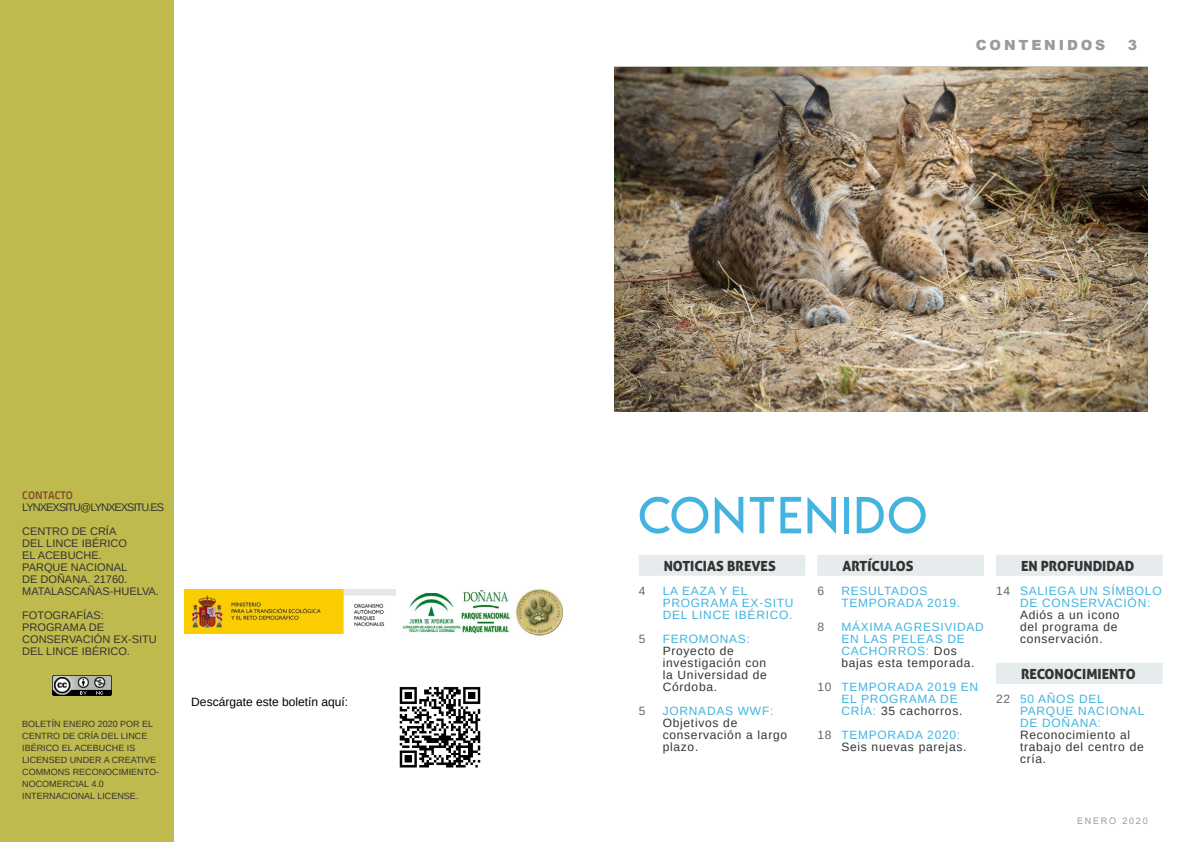
<style>
.page{position:relative;width:1191px;height:842px;background:#fff}
.page>*{position:absolute;margin:0;border:0;box-sizing:border-box;transform-origin:0 0}
.t1{font:50px "Lemon Milklight";letter-spacing:.06em;color:#42b4df}
.t2{font:14px "Aller Display";color:#343432}
.t3{font:900 14px "Arial";letter-spacing:.2em;color:#999b9c}
.t4{font:12px/12px "Arimo";letter-spacing:.06em;color:#42b4df}
.t5{font:12px/12px "Arimo";letter-spacing:.06em;color:#343432}
.t6{font:12px "Arimo";color:#000}
.t7{font:12px "Arimo";color:#666767}
.t8{font:11px/12px "Arimo";color:#343432}
.t9{font:11px/24px "Arimo";letter-spacing:-.085em;color:#343432}
.t10{font:11px "Panefresco 750 wt";color:#804922}
.t11{font:9px/12px "Arimo";color:#343432}
.t12{font:9px "Arial";letter-spacing:.2em;color:#999b9c}
.s1{color:#343432}
.s2{color:#666767}
</style>
<div class="page">
<div style="left:0;top:0;width:173px;height:842px;background:#bfba4d"></div>
<img style="left:614px;top:67px;width:533px;height:345px">
<div style="left:638px;top:555px;width:167px;height:21px;background:#e6ebee"></div>
<div style="left:817px;top:555px;width:167px;height:21px;background:#e6ebee"></div>
<div style="left:996px;top:555px;width:166px;height:21px;background:#e6ebee"></div>
<div style="left:996px;top:663px;width:166px;height:21px;background:#e6ebee"></div>
<img style="left:460px;top:589px;width:104px;height:46px">
<img style="left:402px;top:593px;width:58px;height:40px">
<img style="left:185px;top:590px;width:211px;height:44px">
<img style="left:53px;top:675px;width:58px;height:21px">
<img style="left:399px;top:686px;width:82px;height:82px">
<p class="t10" style="left:22px;top:486px;width:52px">CONTACTO</p>
<p class="t9" style="left:22px;top:495px;width:136px">LYNXEXS ITU@LYNXEXS ITU.ES<br>CENTRO DE CRÍA</p>
<p class="t8" style="left:22px;top:537px;width:106px">DEL LINCE IBÉRICO<br>EL ACE</p>
<p class="t8" style="left:22px;top:549px;width:107px;text-indent:38px">BUCHE.<br>PARQUE NACIONAL<br>DE DOÑANA. 21760.<br>MATALASCA</p>
<p class="t8" style="left:87px;top:585px;width:73px">ÑAS-HUELVA.</p>
<p class="t8" style="left:22px;top:609px;width:83px;text-align:justify;text-indent:61px">ÍAS :<br>PROGRAMA DE CONSER</p>
<p class="t8" style="left:22px;top:609px;width:47px">FOTOGRAF</p>
<p class="t8" style="left:22px;top:633px;width:136px;text-indent:47px">VACIÓN EX-S ITU<br>DEL LINCE I BÉRICO.</p>
<p class="t11" style="left:22px;top:718px;width:133px">BOLETÍN ENERO 2020 POR EL<br>CENTRO DE CRÍA DEL LINCE<br>IBÉRICO EL ACEBUCHE IS<br>LICENSED UNDER A CREA</p>
<p class="t11" style="left:22px;top:754px;width:138px;text-indent:114px">TIVE<br>COMMONS RECONOCIMIENTO-<br>NOCOMERC</p>
<p class="t11" style="left:22px;top:778px;width:118px;text-indent:53px">IAL 4.0<br>I NTERNACIONAL LICENSE.</p>
<p class="t6" style="left:191px;top:694px;width:158px">DESCÁRGATE ESTE BOLETÍN AQUÍ:</p>
<p class="t3" style="left:975px;top:34px;width:131px">CONTENIDOS</p>
<p class="t3" style="left:1128px;top:34px;width:11px">3</p>
<h1 class="t1" style="left:638px;top:485px;width:289px">CONTENIDO</h1>
<p class="t2" style="left:663px;top:557px;width:114px">NOTICIAS BREVES</p>
<p class="t7" style="left:638px;top:583px;width:8px">4</p>
<p class="t4" style="left:662px;top:585px;width:118px">LA EAZA Y EL<br>PROG RAMA EX-SITU<br>DEL LINCE IBÉ</p>
<p class="t2" style="left:842px;top:557px;width:73px">ARTÍCULOS</p>
<p class="t7" style="left:817px;top:583px;width:8px">6</p>
<p class="t4" style="left:841px;top:585px;width:36px">RESULT</p>
<p class="t4" style="left:891px;top:585px;width:38px">ADOS</p>
<p class="t4" style="left:841px;top:597px;width:27px">TEMPO</p>
<p class="t4" style="left:887px;top:597px;width:74px">RADA 2019.</p>
<p class="t7" style="left:817px;top:619px;width:8px">8</p>
<p class="t4" style="left:841px;top:621px;width:28px">MÁXIM</p>
<p class="t4" style="left:884px;top:621px;width:64px">A AGRESIVID</p>
<p class="t4" style="left:966px;top:621px;width:17px">AD</p>
<p class="t4" style="left:841px;top:633px;width:135px">EN LAS PELEAS DE<br>CACHO RROS: <span class="s1">DOS<br>BAJAS ESTA TEMPORADA.</span></p>
<p class="t4" style="left:817px;top:681px;width:51px"><span class="s2">10</span> TEMPO</p>
<p class="t4" style="left:756px;top:609px;width:38px">RICO.</p>
<p class="t7" style="left:638px;top:631px;width:8px">5</p>
<p class="t4" style="left:662px;top:633px;width:37px">FEROMON</p>
<p class="t4" style="left:729px;top:633px;width:22px">AS:</p>
<p class="t5" style="left:662px;top:645px;width:106px">PROYECTO DE<br>INVESTIGACIÓN CON<br>LA UNIVERSIDAD DE<br>CÓRDOBA.</p>
<p class="t7" style="left:638px;top:703px;width:8px">5</p>
<p class="t4" style="left:662px;top:705px;width:112px">JORNADAS WWF:</p>
<p class="t5" style="left:662px;top:717px;width:126px">OBJETIVOS DE<br>CONSERVACIÓN A LARGO<br>PLAZO.</p>
<p class="t4" style="left:841px;top:681px;width:136px;text-indent:46px">RADA 2019 EN<br>EL PROG RAMA DE<br>CRÍA: <span class="s1">35 CACHORROS.</span></p>
<p class="t4" style="left:817px;top:729px;width:51px"><span class="s2">18</span> TEMPO</p>
<p class="t4" style="left:887px;top:729px;width:74px">RADA 2020:</p>
<p class="t5" style="left:841px;top:741px;width:127px">SEIS NUEVAS PAREJAS.</p>
<p class="t2" style="left:1021px;top:557px;width:115px">EN PROFUNDIDAD</p>
<p class="t4" style="left:1020px;top:585px;width:112px;text-indent:-24px"><span class="s2">14</span> SALI EGA UN SÍMBOLO<br>DE CONSERVACIÓN</p>
<p class="t4" style="left:1147px;top:597px;width:5px">:</p>
<p class="t5" style="left:1020px;top:609px;width:101px">ADIÓS A UN ICONO<br>DEL PROGRAMA DE<br>CONSERVACIÓN.</p>
<p class="t2" style="left:1021px;top:665px;width:116px">RECONOCIMIENTO</p>
<p class="t4" style="left:1020px;top:693px;width:94px;text-indent:-24px"><span class="s2">22</span> 50 AÑOS DEL<br>PARQU E NACION</p>
<p class="t4" style="left:1129px;top:705px;width:16px">AL</p>
<p class="t4" style="left:1020px;top:717px;width:32px">DE DOÑ</p>
<p class="t4" style="left:1071px;top:717px;width:32px">ANA:</p>
<p class="t5" style="left:1020px;top:729px;width:125px">RECONOCIMIENTO AL<br>TRABAJO DEL CENTRO DE<br>CRÍA.</p>
<p class="t12" style="left:1077px;top:814px;width:72px">ENERO 2020</p>
</div>
